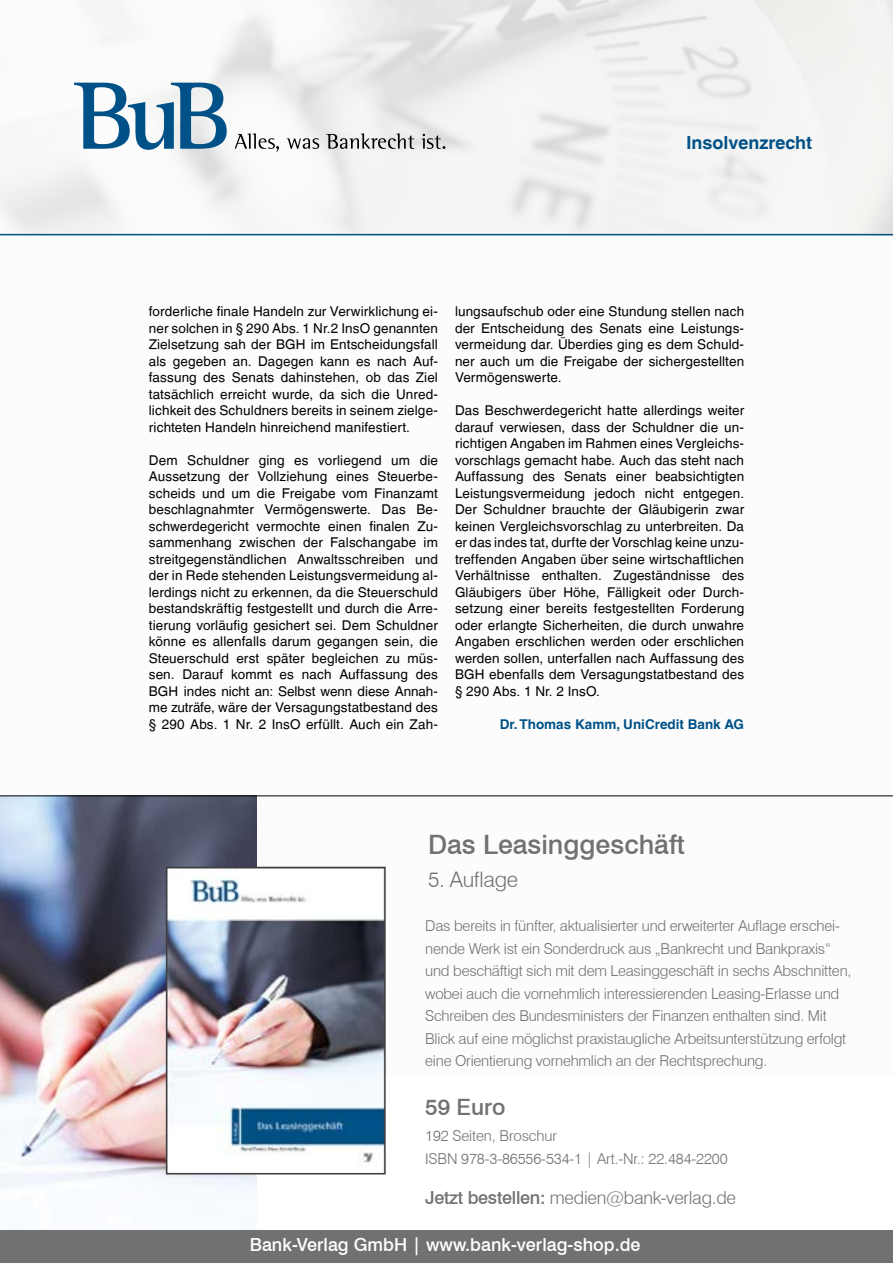
<style>
.page{position:relative;width:893px;height:1263px;background:#fff}
.page>*{position:absolute;margin:0;border:0;box-sizing:border-box;transform-origin:0 0}
.t1{font:500 26.7px "Swiss 721 BT";color:#707172}
.t2{font:500 22.5px "Swiss 721 BT";color:#707172}
.t3{font:300 21.45px "Swiss 721 BT";letter-spacing:-.015em;color:#707172}
.t4{font:500 18px "Swiss 721 BT";color:#fff}
.t5{font:300 18px "Swiss 721 BT";letter-spacing:-.015em;color:#707172}
.t6{font:700 18px "Helvetica LT";color:#005187}
.t7{font:300 15px/22.5px "Swiss 721 BT";letter-spacing:-.015em;color:#707172}
.t8{font:13.5px/16.5px "Helvetica LT";letter-spacing:.01em;color:#000;text-align:justify}
.t9{font:700 13.5px "Helvetica LT";color:#005187}
.s1{font-weight:500}
</style>
<div class="page">
<svg style="left:74px;top:83px;width:153px;height:67px"></svg>
<svg style="left:235px;top:133px;width:44px;height:19px"></svg>
<svg style="left:287px;top:138px;width:32px;height:11px"></svg>
<svg style="left:326px;top:133px;width:88px;height:16px"></svg>
<svg style="left:421px;top:134px;width:24px;height:15px"></svg>
<hr style="left:0;top:234px;width:893px;height:1px;background:#005187">
<img style="left:0;top:796px;width:257px;height:398px">
<div style="left:0;top:1230px;width:893px;height:33px;background:#707172"></div>
<hr style="left:0;top:795px;width:893px;height:1px;background:#000">
<img style="left:169px;top:870px;width:214px;height:301px">
<div style="left:166px;top:867px;width:220px;height:307px;border:2px solid #3e3d40"></div>
<h3 class="t6" style="left:686px;top:132px;width:127px">Insolvenzrecht</h3>
<p class="t8" style="left:149px;top:303px;width:291px">forderliche finale Handeln zur Verwirklichung ei&shy;ner solchen in § 290 Abs. 1 Nr.2 InsO genannten Zielsetzung sah der BGH im Entscheidungsfall als gegeben an. Dagegen kann es nach Auf&shy;fassung des Senats dahinstehen, ob das Ziel tatsächlich erreicht wurde, da sich die Unred&shy;lichkeit des Schuldners bereits in seinem zielge&shy;richteten Handeln hinreichend manifestiert.</p>
<p class="t8" style="left:149px;top:452px;width:291px">Dem Schuldner ging es vorliegend um die Aussetzung der Vollziehung eines Steuerbe&shy;scheids und um die Freigabe vom Finanzamt beschlagnahmter Vermögenswerte. Das Be&shy;schwerdegericht vermochte einen finalen Zu&shy;sammenhang zwischen der Falschangabe im streitgegenständlichen Anwaltsschreiben und der in Rede stehenden Leistungsvermeidung al&shy;lerdings nicht zu erkennen, da die Steuerschuld bestandskräftig festgestellt und durch die Arre&shy;tierung vorläufig gesichert sei. Dem Schuldner könne es allenfalls darum gegangen sein, die Steuerschuld erst später begleichen zu müs&shy;sen. Darauf kommt es nach Auffassung des BGH indes nicht an: Selbst wenn diese Annah&shy;me zuträfe, wäre der Versagungstatbestand des § 290 Abs. 1 Nr. 2 InsO erfüllt. Auch ein Zah-</p>
<p class="t8" style="left:455px;top:303px;width:291px">lungsaufschub oder eine Stundung stellen nach der Entscheidung des Senats eine Leistungs&shy;vermeidung dar. Überdies ging es dem Schuld&shy;ner auch um die Freigabe der sichergestellten Vermögenswerte.</p>
<p class="t8" style="left:455px;top:402px;width:291px">Das Beschwerdegericht hatte allerdings weiter darauf verwiesen, dass der Schuldner die un&shy;richtigen Angaben im Rahmen eines Vergleichs&shy;vorschlags gemacht habe. Auch das steht nach Auffassung des Senats einer beabsichtigten Leistungsvermeidung jedoch nicht entgegen.<br>Der Schuldner brauchte der Gläubigerin zwar keinen Vergleichsvorschlag zu unterbreiten. Da er das indes tat, durfte der Vorschlag keine unzu&shy;treffenden Angaben über seine wirtschaftlichen Verhältnisse enthalten. Zugeständnisse des Gläubigers über Höhe, Fälligkeit oder Durch&shy;setzung einer bereits festgestellten Forderung oder erlangte Sicherheiten, die durch unwahre Angaben erschlichen werden oder erschlichen werden sollen, unterfallen nach Auffassung des BGH ebenfalls dem Versagungstatbestand des § 290 Abs. 1 Nr. 2 InsO.</p>
<p class="t9" style="left:500px;top:716px;width:246px">Dr. Thomas Kamm, UniCredit Bank AG</p>
<h1 class="t1" style="left:428px;top:828px;width:258px">Das Leasinggeschäft</h1>
<h3 class="t3" style="left:428px;top:866px;width:92px">5. Auflage</h3>
<p class="t7" style="left:425px;top:914px;width:428px">Das bereits in fünfter, aktualisierter und erweiterter Auflage erschei&shy;nende Werk ist ein Sonderdruck aus „Bankrecht und Bankpraxis“ und beschäftigt sich mit dem Leasinggeschäft in sechs Abschnitten, wobei auch die vornehmlich interessierenden Leasing-Erlasse und Schreiben des Bundesministers der Finanzen enthalten sind. Mit Blick auf eine möglichst praxistaugliche Arbeitsunterstützung erfolgt eine Orientierung vornehmlich an der Rechtsprechung.</p>
<h2 class="t2" style="left:425px;top:1093px;width:82px">59 Euro</h2>
<p class="t7" style="left:425px;top:1125px;width:304px">192 Seiten, Broschur<br>ISBN 978-3-86556-534-1 | Art.-Nr.: 22.484-2200</p>
<h3 class="t5" style="left:425px;top:1187px;width:312px"><span class="s1">Jetzt bestellen:</span> medien@bank-verlag.de</h3>
<h3 class="t4" style="left:250px;top:1234px;width:392px">Bank-Verlag GmbH | www.bank-verlag-shop.de</h3>
</div>
